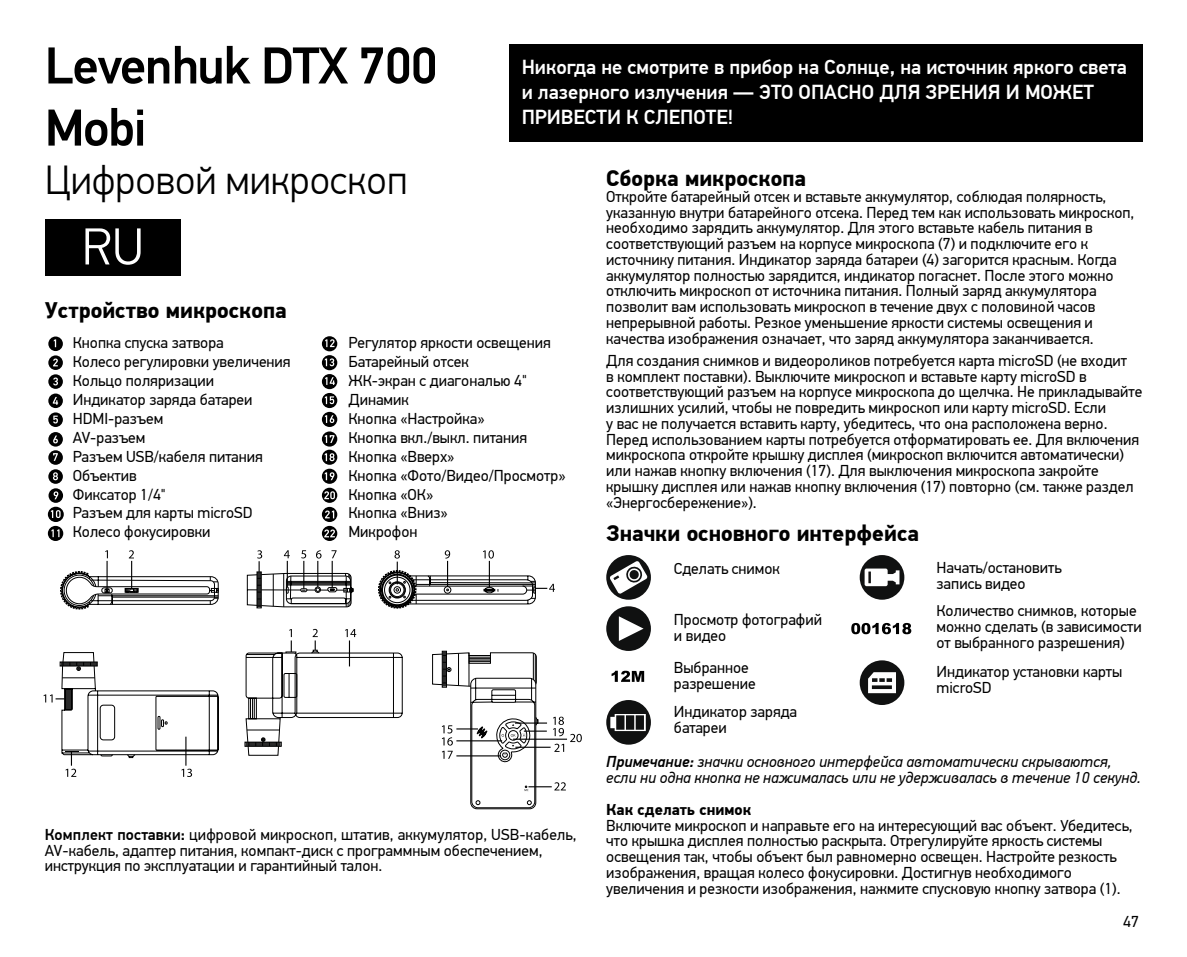
<style>
.page{position:relative;width:1187px;height:957px;background:#fff}
.page>*{position:absolute;margin:0;border:0;box-sizing:border-box;transform-origin:0 0}
.t1{font:500 51.75px/62.1px "PF Din Text Pro";letter-spacing:-.025em;color:#000}
.t2{font:300 51.75px "PF Din Text Pro";color:#fff}
.t3{font:300 40.5px "PF Din Text Pro";color:#000}
.t4{font:700 22.5px "PF Din Text Pro";color:#000}
.t5{font:500 20.25px/24.8px "PF Din Text Pro";color:#fff}
.t6{font:15.75px/15.8px "PF Din Text Pro";color:#000}
.t7{font:italic 15.75px/15.8px "PF Din Text Pro";color:#000}
.t8{font:700 15.75px "PF Din Text Pro";color:#000}
.s1{font-weight:500}
</style>
<div class="page">
<div style="left:45px;top:219px;width:135px;height:57px;background:#000"></div>
<svg style="left:48px;top:526px;width:15px;height:15px"></svg>
<svg style="left:51px;top:529px;width:8px;height:8px"></svg>
<div style="left:48px;top:507px;width:16px;height:15px;background:#000;border-radius:50%"></div>
<svg style="left:51px;top:510px;width:10px;height:8px"></svg>
<svg style="left:48px;top:336px;width:15px;height:15px"></svg>
<svg style="left:54px;top:339px;width:2px;height:8px"></svg>
<svg style="left:48px;top:355px;width:15px;height:15px"></svg>
<svg style="left:53px;top:358px;width:5px;height:8px"></svg>
<svg style="left:48px;top:374px;width:15px;height:15px"></svg>
<svg style="left:53px;top:377px;width:5px;height:8px"></svg>
<svg style="left:48px;top:393px;width:15px;height:15px"></svg>
<svg style="left:53px;top:397px;width:5px;height:8px"></svg>
<svg style="left:48px;top:412px;width:15px;height:15px"></svg>
<svg style="left:53px;top:415px;width:5px;height:8px"></svg>
<div style="left:48px;top:432px;width:15px;height:14px;background:#000;border-radius:50%"></div>
<svg style="left:53px;top:435px;width:5px;height:8px"></svg>
<div style="left:48px;top:450px;width:15px;height:15px;background:#000;border-radius:50%"></div>
<svg style="left:53px;top:453px;width:5px;height:8px"></svg>
<svg style="left:48px;top:469px;width:15px;height:15px"></svg>
<svg style="left:53px;top:472px;width:5px;height:8px"></svg>
<div style="left:49px;top:488px;width:14px;height:15px;background:#000;border-radius:50%"></div>
<svg style="left:54px;top:491px;width:4px;height:8px"></svg>
<svg style="left:322px;top:336px;width:15px;height:15px"></svg>
<svg style="left:325px;top:339px;width:9px;height:8px"></svg>
<svg style="left:322px;top:355px;width:15px;height:15px"></svg>
<svg style="left:325px;top:358px;width:9px;height:8px"></svg>
<svg style="left:322px;top:393px;width:15px;height:15px"></svg>
<svg style="left:325px;top:396px;width:9px;height:8px"></svg>
<div style="left:322px;top:374px;width:15px;height:15px;background:#000;border-radius:50%"></div>
<svg style="left:325px;top:377px;width:10px;height:8px"></svg>
<div style="left:322px;top:412px;width:15px;height:15px;background:#000;border-radius:50%"></div>
<svg style="left:325px;top:415px;width:9px;height:8px"></svg>
<div style="left:322px;top:431px;width:15px;height:15px;background:#000;border-radius:50%"></div>
<svg style="left:325px;top:435px;width:9px;height:8px"></svg>
<svg style="left:322px;top:450px;width:15px;height:15px"></svg>
<svg style="left:324px;top:453px;width:10px;height:8px"></svg>
<svg style="left:322px;top:469px;width:15px;height:15px"></svg>
<svg style="left:325px;top:472px;width:9px;height:8px"></svg>
<svg style="left:322px;top:488px;width:15px;height:15px"></svg>
<svg style="left:324px;top:491px;width:11px;height:8px"></svg>
<svg style="left:322px;top:507px;width:15px;height:15px"></svg>
<svg style="left:325px;top:510px;width:9px;height:8px"></svg>
<svg style="left:322px;top:526px;width:15px;height:15px"></svg>
<svg style="left:324px;top:529px;width:11px;height:8px"></svg>
<svg style="left:60px;top:550px;width:159px;height:59px"></svg>
<svg style="left:378px;top:550px;width:177px;height:58px"></svg>
<svg style="left:247px;top:550px;width:106px;height:57px"></svg>
<svg style="left:44px;top:652px;width:174px;height:125px"></svg>
<svg style="left:245px;top:629px;width:157px;height:126px"></svg>
<svg style="left:432px;top:651px;width:148px;height:157px"></svg>
<div style="left:509px;top:45px;width:633px;height:97px;background:#000"></div>
<div style="left:606px;top:606px;width:45px;height:45px;background:#101111;border-radius:50%"></div>
<svg style="left:619px;top:616px;width:24px;height:25px"></svg>
<svg style="left:851px;top:623px;width:60px;height:11px"></svg>
<svg style="left:611px;top:671px;width:33px;height:11px"></svg>
<div style="left:859px;top:660px;width:45px;height:45px;background:#101111;border-radius:50%"></div>
<svg style="left:868px;top:672px;width:27px;height:21px"></svg>
<div style="left:606px;top:700px;width:45px;height:44px;background:#101111;border-radius:50%"></div>
<svg style="left:610px;top:714px;width:35px;height:17px"></svg>
<svg style="left:606px;top:555px;width:45px;height:45px"></svg>
<svg style="left:859px;top:555px;width:45px;height:45px"></svg>
<h1 class="t1" style="left:45px;top:35px;width:394px">Levenhuk DTX 700<br>Mobi</h1>
<h2 class="t3" style="left:45px;top:157px;width:365px">Цифровой микроскоп</h2>
<p class="t5" style="left:521px;top:55px;width:606px">Никогда не смотрите в прибор на Солнце, на источник яркого света и лазерного излучения — ЭТО ОПАСНО ДЛЯ ЗРЕНИЯ И МОЖЕТ<br>ПРИВЕСТИ К СЛЕПОТЕ!</p>
<h3 class="t4" style="left:606px;top:165px;width:201px">Сборка микроскопа</h3>
<p class="t6" style="left:606px;top:189px;width:529px">Откройте батарейный отсек и вставьте аккумулятор, соблюдая полярность, указанную внутри батарейного отсека. Перед тем как использовать микроскоп, необходимо зарядить аккумулятор. Для этого вставьте кабель питания в соответствующий разъем на корпусе микроскопа (7) и подключите его к источнику питания. Индикатор заряда батареи (4) загорится красным. Когда аккумулятор полностью зарядится, индикатор погаснет. После этого можно отключить микроскоп от источника питания. Полный заряд аккумулятора позволит вам использовать микроскоп в течение двух с половиной часов непрерывной работы. Резкое уменьшение яркости системы освещения и качества изображения означает, что заряд аккумулятора заканчивается.</p>
<p class="t6" style="left:606px;top:353px;width:537px">Для создания снимков и видеороликов потребуется карта microSD (не входит<br>в комплект поставки). Выключите микроскоп и вставьте карту microSD в соответствующий разъем на корпусе микроскопа до щелчка. Не прикладывайте излишних усилий, чтобы не повредить микроскоп или карту microSD. Если<br>у вас не получается вставить карту, убедитесь, что она расположена верно.<br>Перед использованием карты потребуется отформатировать ее. Для включения микроскопа откройте крышку дисплея (микроскоп включится автоматически) или нажав кнопку включения (17). Для выключения микроскопа закройте крышку дисплея или нажав кнопку включения (17) повторно (см. также раздел «Энергосбережение»).</p>
<h3 class="t4" style="left:606px;top:519px;width:314px">Значки основного интерфейса</h3>
<h1 class="t2" style="left:81px;top:217px;width:64px">RU</h1>
<h3 class="t4" style="left:45px;top:297px;width:244px">Устройство микроскопа</h3>
<p class="t6" style="left:73px;top:333px;width:219px;line-height:18.9px">Кнопка спуска затвора<br>Колесо регулировки увеличения<br>Кольцо поляризации<br>Индикатор заряда батареи<br>HDMI-разъем<br>AV-разъем<br>Разъем USB/кабеля питания<br>Объектив<br>Фиксатор 1/4"<br>Разъем для карты microSD<br>Колесо фокусировки</p>
<p class="t6" style="left:348px;top:333px;width:219px;line-height:18.9px">Регулятор яркости освещения<br>Батарейный отсек<br>ЖК-экран с диагональю 4"<br>Динамик<br>Кнопка «Настройка»<br>Кнопка вкл./выкл. питания<br>Кнопка «Вверх»<br>Кнопка «Фото/Видео/Просмотр»<br>Кнопка «ОК»<br>Кнопка «Вниз»<br>Микрофон</p>
<p class="t6" style="left:45px;top:827px;width:533px"><span class="s1">Комплект поставки:</span> цифровой микроскоп, штатив, аккумулятор, USB-кабель,<br>AV-кабель, адаптер питания, компакт-диск с программным обеспечением, инструкция по эксплуатации и гарантийный талон.</p>
<p class="t6" style="left:674px;top:561px;width:108px">Сделать снимок</p>
<p class="t6" style="left:674px;top:612px;width:150px">Просмотр фотографий и видео</p>
<p class="t6" style="left:674px;top:659px;width:83px">Выбранное разрешение</p>
<p class="t6" style="left:674px;top:704px;width:125px">Индикатор заряда батареи</p>
<p class="t6" style="left:936px;top:560px;width:126px">Начать/остановить запись видео</p>
<p class="t6" style="left:936px;top:603px;width:207px">Количество снимков, которые можно сделать (в зависимости от выбранного разрешения)</p>
<p class="t6" style="left:936px;top:664px;width:187px">Индикатор установки карты microSD</p>
<p class="t7" style="left:606px;top:754px;width:536px"><span class="s1">Примечание:</span> значки основного интерфейса автоматически скрываются, если ни одна кнопка не нажималась или не удерживалась в течение 10 секунд.</p>
<p class="t8" style="left:606px;top:799px;width:146px">Как сделать снимок</p>
<p class="t6" style="left:606px;top:817px;width:528px">Включите микроскоп и направьте его на интересующий вас объект. Убедитесь, что крышка дисплея полностью раскрыта. Отрегулируйте яркость системы освещения так, чтобы объект был равномерно освещен. Настройте резкость изображения, вращая колесо фокусировки. Достигнув необходимого увеличения и резкости изображения, нажмите спусковую кнопку затвора (1).</p>
<p class="t6" style="left:1123px;top:914px;width:17px">47</p>
</div>
